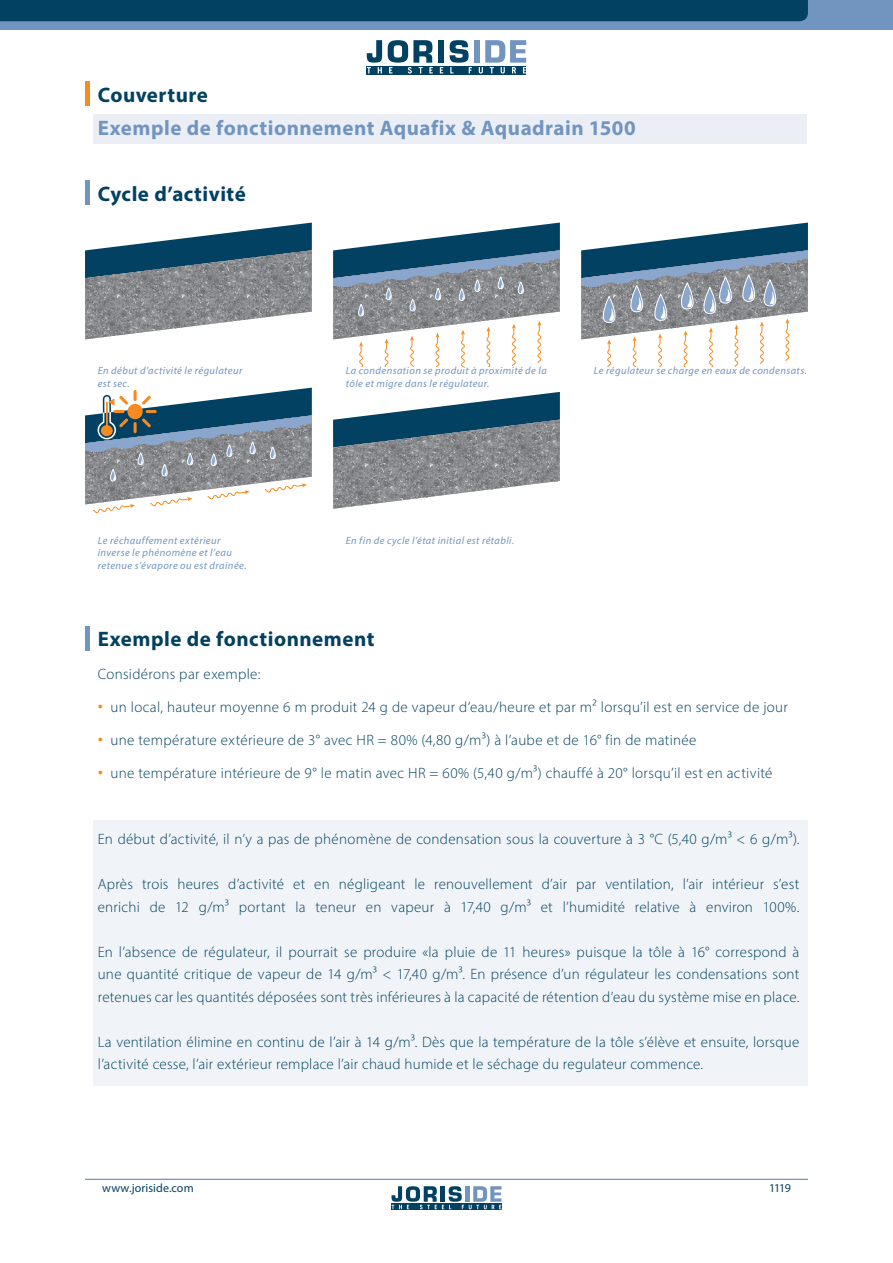
<style>
.page{position:relative;width:893px;height:1263px;background:#fff}
.page>*{position:absolute;margin:0;border:0;box-sizing:border-box;transform-origin:0 0}
.t1{font:700 21px/33px "Myriad Pro";letter-spacing:.025em;color:#7295c0}
.t2{font:700 21px "Myriad Pro";letter-spacing:.025em;color:#024161}
.t3{font:300 15px/22.5px "Myriad Pro";letter-spacing:.015em;color:#024161}
.t4{font:12px "Myriad Pro";letter-spacing:.01em;color:#024161}
.t5{font:italic 10.5px/12.6px "Myriad Pro";letter-spacing:.04em;color:#7295c0}
.s1{color:#024161}
.s2{font-size:21px;color:#f68b1f}
</style>
<div class="page">
<hr style="left:85px;top:82px;width:4px;height:24px;background:#f68b1f">
<div style="left:94px;top:115px;width:713px;height:29px;background:#ebeff5"></div>
<hr style="left:85px;top:181px;width:4px;height:24px;background:#7295c0">
<hr style="left:85px;top:626px;width:4px;height:24px;background:#7295c0">
<div style="left:94px;top:820px;width:714px;height:266px;background:#f0f4f8"></div>
<svg style="left:85px;top:223px;width:227px;height:116px"></svg>
<svg style="left:85px;top:388px;width:227px;height:125px"></svg>
<svg style="left:333px;top:223px;width:227px;height:143px"></svg>
<svg style="left:333px;top:392px;width:227px;height:117px"></svg>
<svg style="left:581px;top:223px;width:227px;height:143px"></svg>
<div style="left:0;top:0;width:893px;height:30px;background:#7295c0"></div>
<div style="left:0;top:0;width:808px;height:21px;background:#024161"></div>
<div style="left:367px;top:66px;width:159px;height:9px;background:#024161"></div>
<div style="left:438px;top:40px;width:6px;height:23px;background:#024161"></div>
<div style="left:474px;top:40px;width:6px;height:23px;background:#7295c0"></div>
<svg style="left:367px;top:40px;width:15px;height:33px"></svg>
<svg style="left:388px;top:40px;width:45px;height:34px"></svg>
<svg style="left:440px;top:67px;width:3px;height:6px"></svg>
<svg style="left:450px;top:40px;width:22px;height:33px"></svg>
<svg style="left:479px;top:40px;width:47px;height:34px"></svg>
<svg style="left:391px;top:1209px;width:110px;height:1px"></svg>
<svg style="left:391px;top:1186px;width:110px;height:23px"></svg>
<hr style="left:85px;top:1179px;width:723px;height:1px;background:#7295c0">
<p class="t1" style="left:98px;top:77px;width:540px"><span class="s1">Couverture<br></span>Exemple de fonctionnement Aquafix &amp; Aquadrain 1500</p>
<p class="t2" style="left:98px;top:180px;width:150px">Cycle d’activité</p>
<p class="t5" style="left:98px;top:364px;width:146px">En début d’activité le régulateur</p>
<p class="t5" style="left:594px;top:364px;width:215px">Le régulateur se charge en eaux de condensats.</p>
<p class="t5" style="left:98px;top:377px;width:33px">est sec.</p>
<p class="t5" style="left:346px;top:364px;width:202px">La condensation se produit à proximité de la tôle et migre dans le régulateur.</p>
<p class="t5" style="left:98px;top:534px;width:150px">Le réchauffement extérieur inverse le phénomène et l’eau retenue s’évapore ou est drainée.</p>
<p class="t5" style="left:346px;top:534px;width:170px">En fin de cycle l’état initial est rétabli.</p>
<p class="t2" style="left:98px;top:625px;width:278px">Exemple de fonctionnement</p>
<p class="t3" style="left:98px;top:663px;width:164px">Considérons par exemple:</p>
<p class="t3" style="left:98px;top:696px;width:692px"><span class="s2">•</span> un local, hauteur moyenne 6 m produit 24 g de vapeur d’eau/heure et par m² lorsqu’il est en service de jour</p>
<p class="t3" style="left:98px;top:729px;width:600px"><span class="s2">•</span> une température extérieure de 3° avec HR = 80% (4,80 g/m³) à l’aube et de 16° fin de matinée</p>
<p class="t3" style="left:98px;top:762px;width:676px"><span class="s2">•</span> une température intérieure de 9° le matin avec HR = 60% (5,40 g/m³) chauffé à 20° lorsqu’il est en activité</p>
<p class="t3" style="left:98px;top:828px;width:703px">En début d’activité, il n’y a pas de phénomène de condensation sous la couverture à 3 °C (5,40 g/m³ &lt; 6 g/m³).</p>
<p class="t3" style="left:98px;top:873px;width:703px">Après trois heures d’activité et en négligeant le renouvellement d’air par ventilation, l’air intérieur s’est enrichi de 12 g/m³ portant la teneur en vapeur à 17,40 g/m³ et l’humidité relative à environ 100%.</p>
<p class="t3" style="left:98px;top:940px;width:703px;text-align:justify">En l’absence de régulateur, il pourrait se produire «la pluie de 11 heures» puisque la tôle à 16° correspond à une quantité critique de vapeur de 14 g/m³ &lt; 17,40 g/m³. En présence d’un régulateur les condensations sont retenues car les quantités déposées sont très inférieures à la capacité de rétention d’eau du système mise en place.</p>
<p class="t3" style="left:98px;top:1030px;width:703px">La ventilation élimine en continu de l’air à 14 g/m³. Dès que la température de la tôle s’élève et ensuite, lorsque l’activité cesse, l’air extérieur remplace l’air chaud humide et le séchage du regulateur commence.</p>
<p class="t4" style="left:102px;top:1181px;width:93px">www.joriside.com</p>
<p class="t4" style="left:769px;top:1181px;width:23px">1119</p>
</div>
